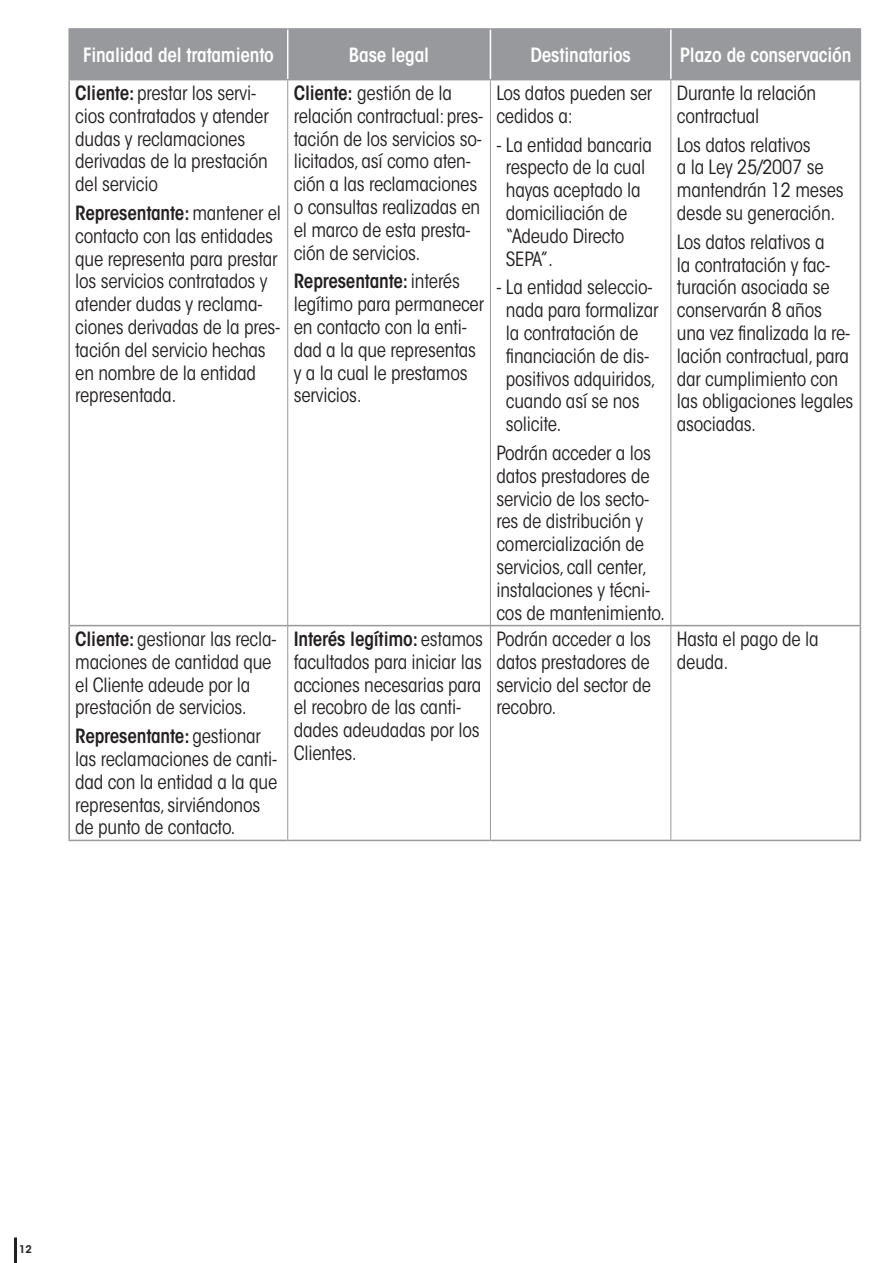
<style>
.page{position:relative;width:893px;height:1263px;background:#fff}
.page>*{position:absolute;margin:0;border:0;box-sizing:border-box;transform-origin:0 0}
.INTERIOR_TABLAS{font:condensed 19.5px/22.8px "ITC Avant Garde Std";letter-spacing:-.01em;color:#231f20}
.CELDA_TABLAS_CENTRAD{font:600 condensed 19.5px "ITC Avant Garde Std";letter-spacing:-.01em;color:#fff}
.t1{font:600 10.5px "ITC Avant Garde Std";color:#231f20}
.s1{font-weight:600}
</style>
<div class="page">
<hr style="left:14px;top:1237px;width:3px;height:26px;background:#231f20">
<div style="left:70px;top:30px;width:790px;height:49px;background:#97999c"></div>
<hr style="left:68px;top:80px;width:2px;height:545px;background:#97999c">
<hr style="left:860px;top:80px;width:1px;height:545px;background:#97999c">
<hr style="left:68px;top:625px;width:220px;height:1px;background:#97999c">
<hr style="left:68px;top:626px;width:2px;height:214px;background:#97999c">
<hr style="left:288px;top:625px;width:202px;height:1px;background:#97999c">
<hr style="left:491px;top:625px;width:180px;height:1px;background:#97999c">
<hr style="left:671px;top:625px;width:190px;height:1px;background:#97999c">
<hr style="left:860px;top:626px;width:1px;height:214px;background:#97999c">
<hr style="left:68px;top:840px;width:220px;height:1px;background:#97999c">
<hr style="left:288px;top:840px;width:202px;height:1px;background:#97999c">
<hr style="left:490px;top:840px;width:181px;height:1px;background:#97999c">
<hr style="left:671px;top:840px;width:190px;height:1px;background:#97999c">
<hr style="left:68px;top:28px;width:220px;height:2px;background:#97999c">
<hr style="left:68px;top:30px;width:2px;height:49px;background:#97999c">
<hr style="left:288px;top:28px;width:202px;height:2px;background:#97999c">
<hr style="left:490px;top:28px;width:181px;height:2px;background:#97999c">
<hr style="left:671px;top:28px;width:190px;height:2px;background:#97999c">
<hr style="left:860px;top:30px;width:1px;height:49px;background:#97999c">
<hr style="left:68px;top:79px;width:220px;height:1px;background:#97999c">
<hr style="left:288px;top:79px;width:202px;height:1px;background:#97999c">
<hr style="left:490px;top:79px;width:181px;height:1px;background:#97999c">
<hr style="left:671px;top:79px;width:190px;height:1px;background:#97999c">
<hr style="left:287px;top:30px;width:1px;height:49px;background:#fff">
<hr style="left:490px;top:30px;width:1px;height:49px;background:#fff">
<hr style="left:670px;top:30px;width:2px;height:49px;background:#fff">
<hr style="left:287px;top:80px;width:1px;height:546px;background:#97999c">
<hr style="left:490px;top:80px;width:1px;height:546px;background:#97999c">
<hr style="left:671px;top:80px;width:1px;height:546px;background:#97999c">
<hr style="left:287px;top:626px;width:1px;height:214px;background:#97999c">
<hr style="left:490px;top:626px;width:1px;height:214px;background:#97999c">
<hr style="left:671px;top:626px;width:1px;height:214px;background:#97999c">
<p class="CELDA_TABLAS_CENTRAD" style="left:83px;top:42px;width:192px">Finalidad del tratamiento</p>
<p class="CELDA_TABLAS_CENTRAD" style="left:349px;top:42px;width:82px">Base legal</p>
<p class="CELDA_TABLAS_CENTRAD" style="left:530px;top:42px;width:102px">Destinatarios</p>
<p class="CELDA_TABLAS_CENTRAD" style="left:680px;top:42px;width:173px">Plazo de conservación</p>
<p class="INTERIOR_TABLAS" style="left:75px;top:82px;width:195px"><span class="s1">Cliente:</span> prestar los servi&shy;cios contratados y atender dudas y reclamaciones derivadas de la prestación del servicio</p>
<p class="INTERIOR_TABLAS" style="left:75px;top:202px;width:207px"><span class="s1">Representante:</span> mantener el contacto con las entidades que representa para prestar los servicios contratados y atender dudas y reclama&shy;ciones derivadas de la pres&shy;tación del servicio hechas en nombre de la entidad representada.</p>
<p class="INTERIOR_TABLAS" style="left:294px;top:82px;width:191px"><span class="s1">Cliente:</span> gestión de la relación contractual: pres&shy;tación de los servicios so&shy;licitados, así como aten&shy;ción a las reclamaciones o consultas realizadas en el marco de esta presta&shy;ción de servicios.</p>
<p class="INTERIOR_TABLAS" style="left:294px;top:270px;width:192px"><span class="s1">Representante:</span> interés legítimo para permanecer en contacto con la enti&shy;dad a la que representas y a la cual le prestamos servicios.</p>
<p class="INTERIOR_TABLAS" style="left:677px;top:82px;width:141px">Durante la relación contractual</p>
<p class="INTERIOR_TABLAS" style="left:677px;top:133px;width:168px">Los datos relativos<br>a la Ley 25/2007 se mantendrán 12 meses desde su generación.</p>
<p class="INTERIOR_TABLAS" style="left:677px;top:230px;width:178px">Los datos relativos a<br>la contratación y fac&shy;turación asociada se conservarán 8 años una vez finalizada la re&shy;lación contractual, para dar cumplimiento con las obligaciones legales asociadas.</p>
<p class="INTERIOR_TABLAS" style="left:496px;top:82px;width:157px">Los datos pueden ser cedidos a:</p>
<p class="INTERIOR_TABLAS" style="left:506px;top:133px;width:148px;text-indent:-9px">- La entidad bancaria respecto de la cual hayas aceptado la domiciliación de “Adeudo Directo<br>SEPA”.</p>
<p class="INTERIOR_TABLAS" style="left:506px;top:276px;width:154px;text-indent:-9px">- La entidad seleccio&shy;nada para formalizar la contratación de financiación de dis&shy;positivos adquiridos, cuando así se nos solicite.</p>
<p class="INTERIOR_TABLAS" style="left:496px;top:442px;width:170px">Podrán acceder a los datos prestadores de servicio de los secto&shy;res de distribución y comercialización de servicios, call center, instalaciones y técni&shy;cos de mantenimiento.</p>
<p class="INTERIOR_TABLAS" style="left:75px;top:628px;width:203px"><span class="s1">Cliente:</span> gestionar las recla&shy;maciones de cantidad que el Cliente adeude por la prestación de servicios.</p>
<p class="INTERIOR_TABLAS" style="left:75px;top:725px;width:204px"><span class="s1">Representante:</span> gestionar las reclamaciones de canti&shy;dad con la entidad a la que representas, sirviéndonos de punto de contacto.</p>
<p class="INTERIOR_TABLAS" style="left:294px;top:628px;width:191px"><span class="s1">Interés legítimo:</span> estamos facultados para iniciar las acciones necesarias para el recobro de las canti&shy;dades adeudadas por los<br>Clientes.</p>
<p class="INTERIOR_TABLAS" style="left:496px;top:628px;width:156px;text-align:justify">Podrán acceder a los datos prestadores de servicio del sector de recobro.</p>
<p class="INTERIOR_TABLAS" style="left:677px;top:628px;width:143px">Hasta el pago de la deuda.</p>
<p class="t1" style="left:19px;top:1242px;width:14px">12</p>
</div>
